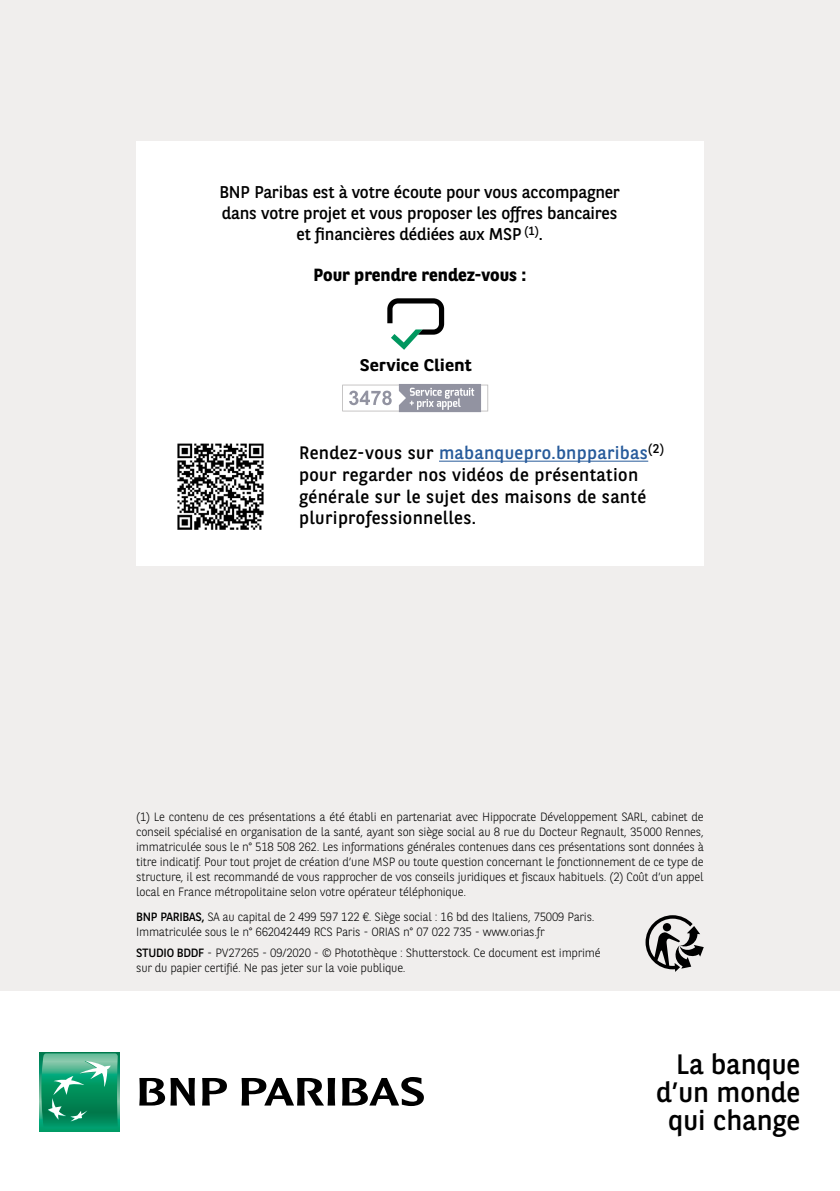
<style>
.page{position:relative;width:840px;height:1191px;background:#fff}
.page>*{position:absolute;margin:0;border:0;box-sizing:border-box;transform-origin:0 0}
.t1{font:28px/28px "BNPP Sans";color:#000;text-align:right}
.t2{font:18px/21.6px "BNPP Sans";letter-spacing:.02em;color:#000}
.t3{font:700 17.6px "BNPP Sans";color:#000}
.t4{font:17px/21.4px "BNPP Sans";letter-spacing:-.01em;color:#000;text-align:center}
.t5{font:700 16.8px "BNPP Square";color:#000}
.t6{font:300 12px/15px "BNPP Sans";letter-spacing:-.02em;color:#000}
.s1{color:#275b9b}
.s2{font-weight:400}
</style>
<div class="page">
<div style="left:40px;top:1052px;width:79px;height:79px;background:#009e6c"></div>
<svg style="left:41px;top:1053px;width:77px;height:71px"></svg>
<svg style="left:139px;top:1078px;width:56px;height:27px"></svg>
<svg style="left:202px;top:1078px;width:25px;height:27px"></svg>
<svg style="left:241px;top:1078px;width:94px;height:27px"></svg>
<svg style="left:342px;top:1077px;width:81px;height:29px"></svg>
<div style="left:0;top:0;width:839px;height:990px;background:#f0eeed"></div>
<svg style="left:645px;top:915px;width:58px;height:57px"></svg>
<div style="left:136px;top:141px;width:567px;height:425px;background:#fff"></div>
<img style="left:177px;top:443px;width:87px;height:87px">
<hr style="left:439px;top:461px;width:209px;height:1px;background:#275b9b">
<svg style="left:387px;top:298px;width:57px;height:52px"></svg>
<svg style="left:342px;top:384px;width:146px;height:28px"></svg>
<h3 class="t4" style="left:219px;top:180px;width:402px">BNP Paribas est à votre écoute pour vous accompagner dans votre projet et vous proposer les offres bancaires et financières dédiées aux MSP <sup>(1)</sup>.</h3>
<h3 class="t3" style="left:313px;top:263px;width:214px">Pour prendre rendez-vous :</h3>
<h3 class="t5" style="left:359px;top:355px;width:113px">Service Client</h3>
<h2 class="t2" style="left:299px;top:441px;width:366px">Rendez-vous sur <span class="s1">mabanquepro.bnpparibas</span><sup>(2) </sup>pour regarder nos vidéos de présentation générale sur le sujet des maisons de santé pluriprofessionnelles.</h2>
<p class="t6" style="left:136px;top:809px;width:568px;text-align:justify">(1) Le contenu de ces présentations a été établi en partenariat avec Hippocrate Développement SARL, cabinet de conseil spécialisé en organisation de la santé, ayant son siège social au 8 rue du Docteur Regnault, 35000 Rennes, immatriculée sous le n° 518 508 262. Les informations générales contenues dans ces présentations sont données à titre indicatif. Pour tout projet de création d’une MSP ou toute question concernant le fonctionnement de ce type de structure, il est recommandé de vous rapprocher de vos conseils juridiques et fiscaux habituels. (2) Coût d’un appel local en France métropolitaine selon votre opérateur téléphonique.</p>
<p class="t6" style="left:136px;top:909px;width:459px"><span class="s2">BNP PARIBAS,</span> SA au capital de 2 499 597 122 €. Siège social : 16 bd des Italiens, 75009 Paris.<br>Immatriculée sous le n° 662042449 RCS Paris - ORIAS n° 07 022 735 - www.orias.fr</p>
<p class="t6" style="left:136px;top:944px;width:465px"><span class="s2">STUDIO BDDF</span> - PV27265 - 09/2020 - © Photothèque : Shutterstock. Ce document est imprimé sur du papier certifié. Ne pas jeter sur la voie publique.</p>
<h1 class="t1" style="left:655px;top:1049px;width:145px">La banque d’un monde qui change</h1>
</div>
